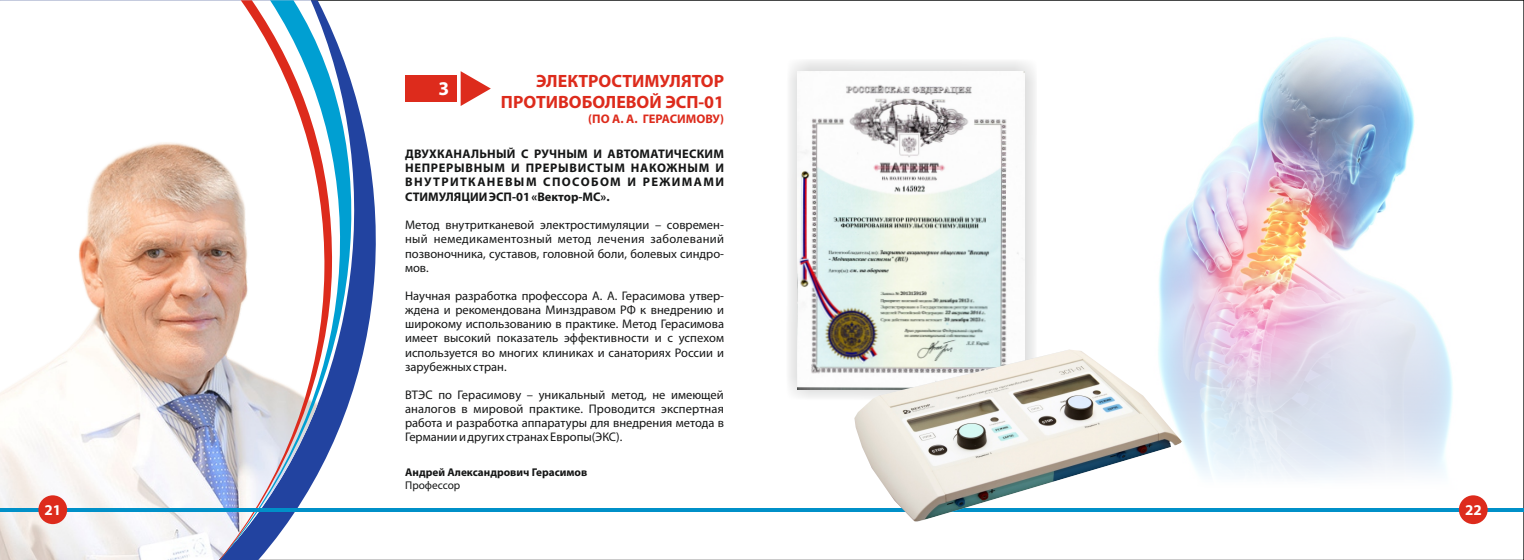
<style>
.page{position:relative;width:1524px;height:560px;background:#fff}
.page>*{position:absolute;margin:0;border:0;box-sizing:border-box;transform-origin:0 0}
.t1{font:700 19.5px "Myriad Pro";color:#fff}
.t2{font:700 17.88px/20.5px "Myriad Pro";color:#dd2b1c;text-align:right}
.t3{font:700 15px "Myriad Pro";color:#fff}
.t4{font:12.5px/14.1px "Myriad Pro";color:#151616;text-align:justify}
.t5{font:700 12.5px/14.4px "Myriad Pro";letter-spacing:.105em;color:#151616;text-align:justify}
.t6{font:700 12.5px "Myriad Pro";color:#dd2b1c}
.t7{font:700 11.25px "Myriad Pro";color:#151616}
.t8{font:11.25px "Myriad Pro";color:#151616}
</style>
<div class="page">
<img style="left:1158px;top:37px;width:349px;height:480px">
<img style="left:0;top:142px;width:219px;height:418px">
<svg style="left:333px;top:0;width:64px;height:560px"></svg>
<svg style="left:219px;top:0;width:114px;height:560px"></svg>
<hr style="left:0;top:508px;width:763px;height:3px;background:#0090c8">
<div style="left:38px;top:495px;width:29px;height:29px;background:#dd2b1c;border-radius:50%"></div>
<hr style="left:763px;top:508px;width:760px;height:3px;background:#0090c8">
<div style="left:1459px;top:495px;width:28px;height:29px;background:#dd2b1c;border-radius:50%"></div>
<svg style="left:461px;top:71px;width:30px;height:35px"></svg>
<div style="left:405px;top:75px;width:52px;height:27px;background:#dd2b1c"></div>
<div style="left:786px;top:60px;width:250px;height:341px;background:#afb0b0;opacity:.59"></div>
<img style="left:797px;top:71px;width:228px;height:319px">
<img style="left:854px;top:349px;width:328px;height:173px">
<h2 class="t2" style="left:501px;top:72px;width:225px">ЭЛЕКТРОСТИМУЛЯТОР<br>ПРОТИВОБОЛЕВОЙ ЭСП-01</h2>
<p class="t6" style="left:588px;top:114px;width:137px">(ПО А. А. ГЕРАСИМОВУ)</p>
<p class="t5" style="left:405px;top:147px;width:320px">ДВУХКАНАЛЬНЫЙ С РУЧНЫМ И АВТОМАТИЧЕСКИМ НЕПРЕРЫВНЫМ И ПРЕРЫВИСТЫМ НАКОЖНЫМ И ВНУТРИТКАНЕВЫМ СПОСОБОМ И РЕЖИМАМИ СТИМУЛЯЦИИ ЭСП-01 «Вектор-МС».</p>
<p class="t4" style="left:405px;top:219px;width:320px">Метод внутритканевой электростимуляции – современ&shy;ный немедикаментозный метод лечения заболеваний позвоночника, суставов, головной боли, болевых синдро&shy;мов.</p>
<p class="t4" style="left:405px;top:290px;width:320px">Научная разработка профессора А. А. Герасимова утвер&shy;ждена и рекомендована Минздравом РФ к внедрению и широкому использованию в практике. Метод Герасимова имеет высокий показатель эффективности и с успехом используется во многих клиниках и санаториях России и зарубежных стран.</p>
<p class="t4" style="left:405px;top:389px;width:320px">ВТЭС по Герасимову – уникальный метод, не имеющей аналогов в мировой практике. Проводится экспертная работа и разработка аппаратуры для внедрения метода в Германии и других странах Европы(ЭКС).</p>
<h1 class="t1" style="left:439px;top:80px;width:12px">3</h1>
<p class="t7" style="left:405px;top:467px;width:184px">Андрей Александрович Герасимов</p>
<p class="t8" style="left:405px;top:480px;width:57px">Профессор</p>
<p class="t3" style="left:45px;top:503px;width:18px">21</p>
<p class="t3" style="left:1465px;top:503px;width:18px">22</p>
</div>
